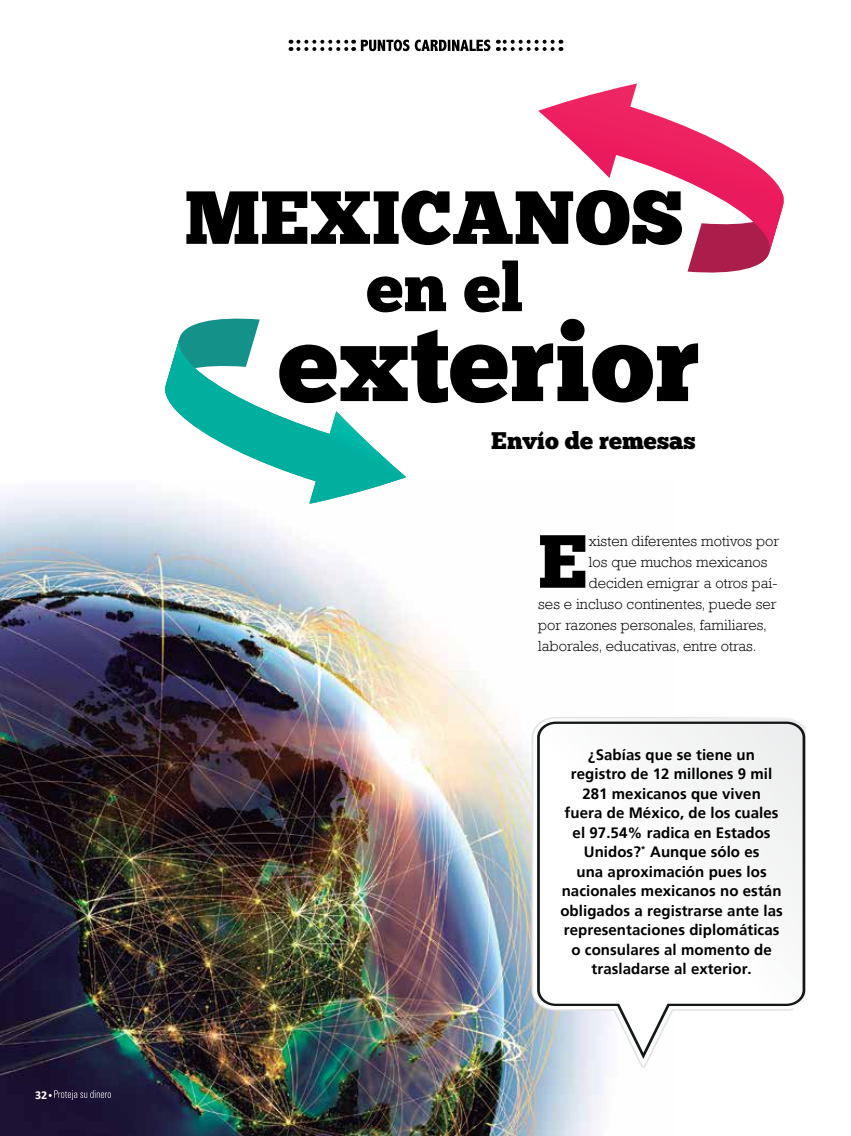
<style>
.page{position:relative;width:851px;height:1136px;background:#fff}
.page>*{position:absolute;margin:0;border:0;box-sizing:border-box;transform-origin:0 0}
.t1{font:109.95px "Chunk Five";color:#000}
.t2{font:75.15px "Chunk Five";color:#000}
.t3{font:75px "Chunk Five";color:#000}
.t4{font:67.5px "Chunk Five";color:#000}
.t5{font:24px "Chunk Five";color:#000}
.t6{font:700 15px/19.5px "Frutiger";letter-spacing:.005em;color:#000;text-align:center}
.t7{font:300 15px "Rockwell";letter-spacing:.005em;color:#000}
.t8{font:700 12px "Calibri";color:#fff}
</style>
<div class="page">
<img style="left:0;top:491px;width:645px;height:644px">
<svg style="left:49px;top:1090px;width:62px;height:9px"></svg>
<svg style="left:298px;top:40px;width:56px;height:11px"></svg>
<svg style="left:498px;top:40px;width:54px;height:11px"></svg>
<svg style="left:361px;top:40px;width:129px;height:11px"></svg>
<svg style="left:533px;top:718px;width:264px;height:348px"></svg>
<svg style="left:537px;top:721px;width:268px;height:337px"></svg>
<svg style="left:687px;top:253px;width:83px;height:20px"></svg>
<svg style="left:538px;top:83px;width:245px;height:170px"></svg>
<svg style="left:179px;top:318px;width:81px;height:20px"></svg>
<svg style="left:165px;top:338px;width:241px;height:165px"></svg>
<p class="t8" style="left:35px;top:1086px;width:14px">32</p>
<h3 class="t3" style="left:184px;top:173px;width:500px">MEXICANOS</h3>
<h3 class="t4" style="left:367px;top:247px;width:158px">en el</h3>
<h1 class="t1" style="left:279px;top:297px;width:422px">exterior</h1>
<h3 class="t5" style="left:491px;top:426px;width:206px">Envío de remesas</h3>
<h2 class="t2" style="left:538px;top:516px;width:51px">E</h2>
<p class="t7" style="left:588px;top:532px;width:192px">xisten diferentes motivos por</p>
<p class="t7" style="left:588px;top:553px;width:180px">los que muchos mexicanos</p>
<p class="t7" style="left:588px;top:574px;width:190px">deciden emigrar a otros paí-</p>
<p class="t7" style="left:538px;top:595px;width:240px">ses e incluso continentes, puede ser</p>
<p class="t7" style="left:538px;top:616px;width:230px">por razones personales, familiares,</p>
<p class="t7" style="left:538px;top:637px;width:220px">laborales, educativas, entre otras.</p>
<p class="t6" style="left:560px;top:744px;width:224px">¿Sabías que se tiene un registro de 12 millones 9 mil<br>281 mexicanos que viven<br>fuera de México, de los cuales el 97.54% radica en Estados<br>Unidos?<sup>*</sup> Aunque sólo es<br>una aproximación pues los nacionales mexicanos no están obligados a registrarse ante las representaciones diplomáticas o consulares al momento de trasladarse al exterior.</p>
</div>
